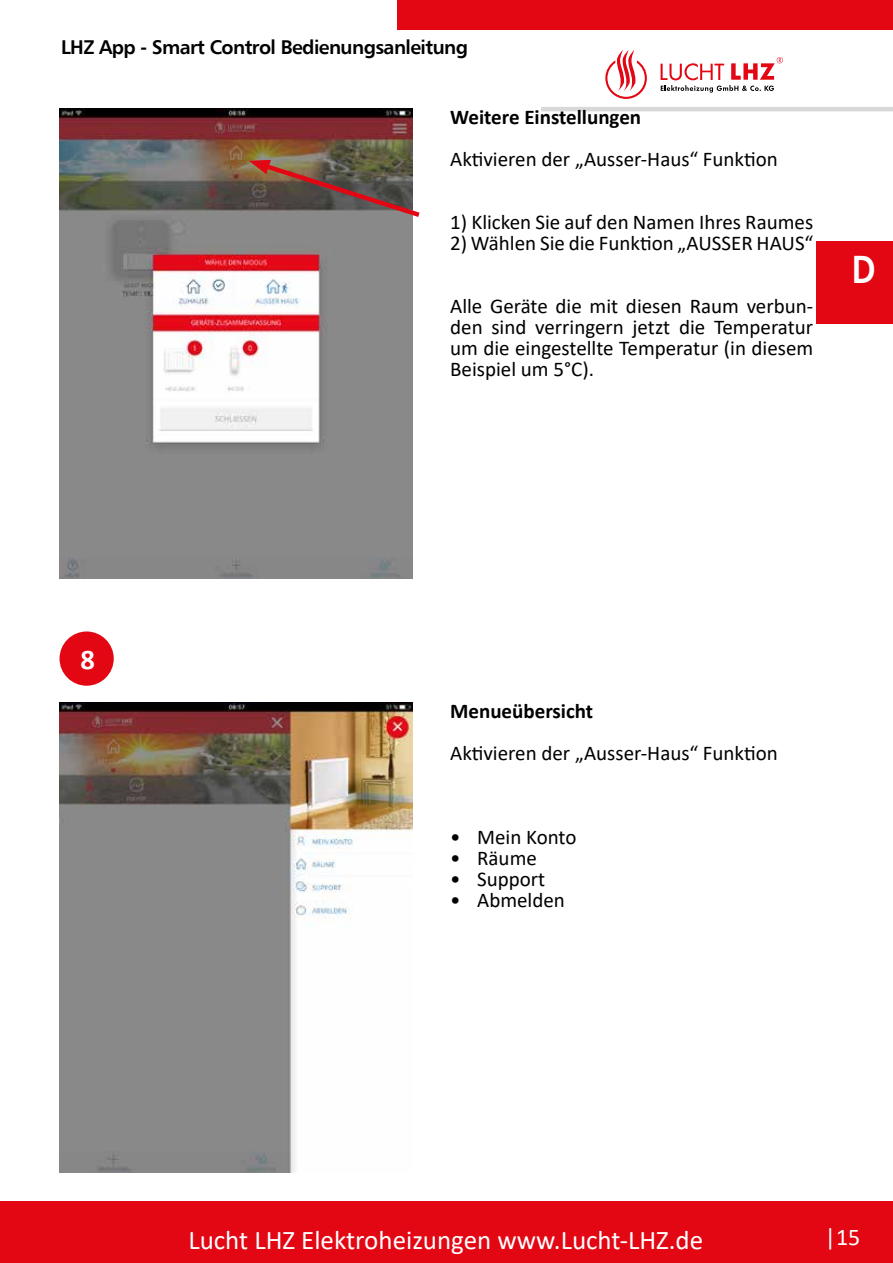
<style>
.page{position:relative;width:893px;height:1263px;background:#fff}
.page>*{position:absolute;margin:0;border:0;box-sizing:border-box;transform-origin:0 0}
.t1{font:38.55px "Humanist 777 BT Bold B";color:#fff;scale:.85 1}
.t2{font:700 28.5px "Calibri";color:#fff}
.t3{font:27px "Calibri";color:#fff}
.t4{font:24px "Calibri";color:#fff}
.t5{font:21px/21px "Calibri";color:#000;text-align:justify}
.t6{font:700 21px "Calibri";color:#000}
.t7{font:19.5px "Humanist 777 BT Bold B";letter-spacing:-.03em;color:#000}
</style>
<div class="page">
<hr style="left:0;top:0;width:1px;height:30px;background:#e30613">
<div style="left:397px;top:0;width:496px;height:30px;background:#e30613"></div>
<div style="left:0;top:1202px;width:893px;height:61px;background:#e30613"></div>
<svg style="left:605px;top:50px;width:42px;height:49px"></svg>
<svg style="left:661px;top:57px;width:122px;height:36px"></svg>
<div style="left:816px;top:241px;width:77px;height:83px;background:#e30613"></div>
<hr style="left:541px;top:107px;width:352px;height:4px;background:#d8d8d8">
<img style="left:60px;top:108px;width:352px;height:470px">
<svg style="left:249px;top:159px;width:171px;height:61px;background:#745e56"></svg>
<img style="left:60px;top:702px;width:352px;height:470px">
<div style="left:60px;top:631px;width:54px;height:55px;background:#e30613;border-radius:50%"></div>
<p class="t7" style="left:61px;top:35px;width:408px">LHZ App - Smart Control Bedienungsanleitung</p>
<p class="t6" style="left:450px;top:102px;width:192px">Weitere Einstellungen</p>
<p class="t5" style="left:450px;top:148px;width:329px">Aktivieren der „Ausser-Haus“ Funktion</p>
<h2 class="t2" style="left:80px;top:640px;width:16px">8</h2>
<p class="t5" style="left:450px;top:211px;width:365px">1) Klicken Sie auf den Namen Ihres Raumes</p>
<p class="t5" style="left:450px;top:232px;width:365px">2) Wählen Sie die Funktion „AUSSER HAUS“</p>
<p class="t5" style="left:450px;top:295px;width:365px">Alle Geräte die mit diesen Raum verbun&shy;den sind verringern jetzt die Temperatur um die eingestellte Temperatur (in diesem Beispiel um 5°C).</p>
<h1 class="t1" style="left:852px;top:245px;width:29px">D</h1>
<p class="t6" style="left:450px;top:696px;width:145px">Menueübersicht</p>
<p class="t5" style="left:450px;top:742px;width:329px">Aktivieren der „Ausser-Haus“ Funktion</p>
<p class="t5" style="left:450px;top:826px;width:128px">• Mein Konto</p>
<p class="t5" style="left:450px;top:847px;width:88px">• Räume</p>
<p class="t5" style="left:450px;top:868px;width:97px">• Support</p>
<p class="t5" style="left:450px;top:889px;width:116px">• Abmelden</p>
<p class="t3" style="left:188px;top:1221px;width:516px">Lucht LHZ Elektroheizungen www.Lucht-LHZ.de</p>
<p class="t4" style="left:825px;top:1220px;width:37px">|15</p>
</div>
